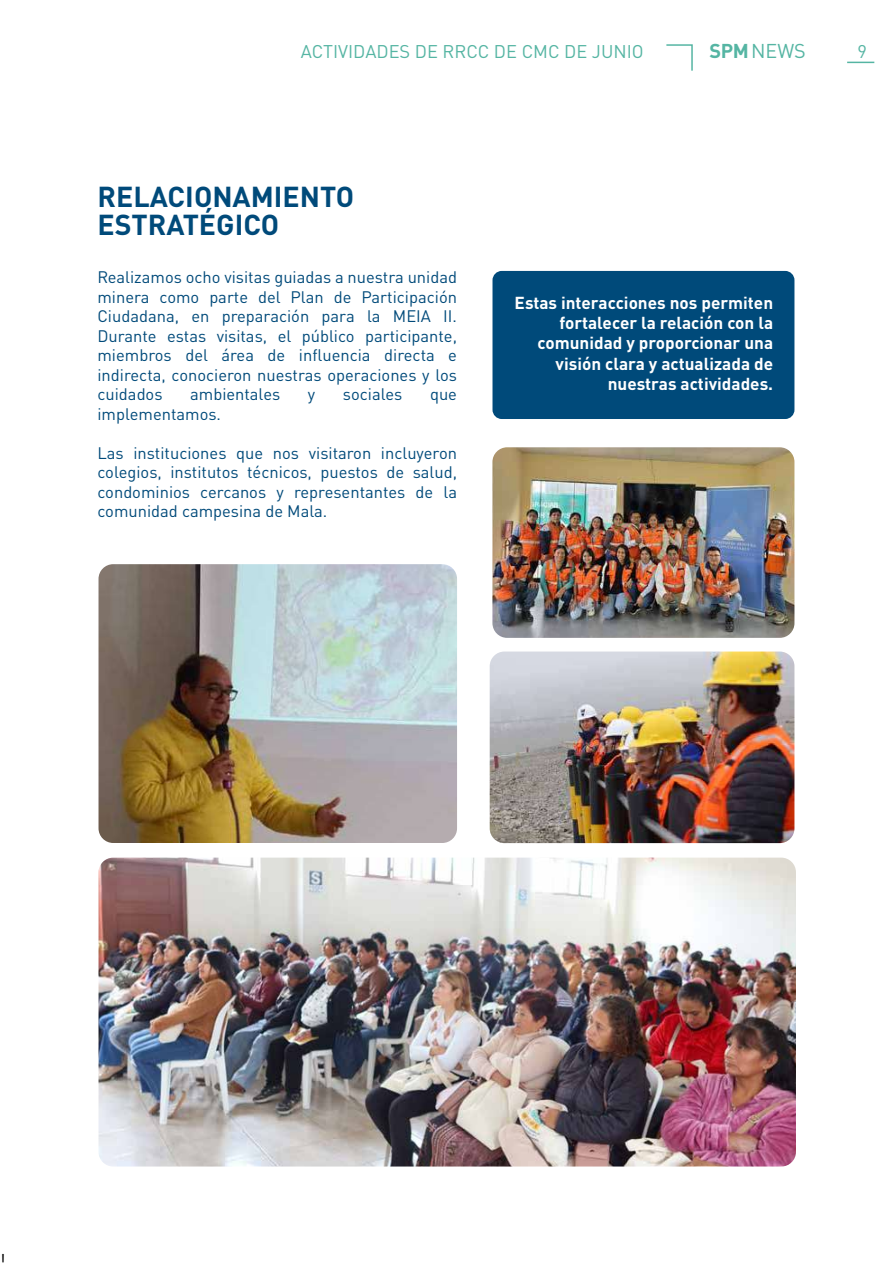
<style>
.page{position:relative;width:893px;height:1263px;background:#fff}
.page>*{position:absolute;margin:0;border:0;box-sizing:border-box;transform-origin:0 0}
.t1{font:700 28.5px/28.5px "DIN Pro";color:#004a7a}
.t2{font:19.8px "DIN";color:#55b5a3}
.t3{font:18.15px "DIN Pro";color:#55b5a3}
.t4{font:700 17.1px/20.2px "DIN Pro";color:#fff;text-align:right}
.t5{font:16.5px/19.5px "DIN Pro";color:#004a7a;text-align:justify}
.t6{font:16.5px "Calibri";color:#000}
.s1{font-family:"DIN Pro";font-weight:700}
</style>
<div class="page">
<div style="left:492px;top:271px;width:302px;height:148px;background:#004a7a;border-radius:9px"></div>
<img style="left:99px;top:564px;width:358px;height:279px">
<img style="left:490px;top:651px;width:304px;height:192px">
<img style="left:99px;top:858px;width:697px;height:308px">
<img style="left:492px;top:447px;width:302px;height:191px">
<svg style="left:666px;top:44px;width:27px;height:27px"></svg>
<svg style="left:847px;top:62px;width:27px;height:1px"></svg>
<p class="t3" style="left:301px;top:37px;width:344px">ACTIVIDADES DE RRCC DE CMC DE JUNIO</p>
<p class="t2" style="left:710px;top:38px;width:98px"><span class="s1">SPM</span>NEWS</p>
<p class="t3" style="left:858px;top:37px;width:11px">9</p>
<h1 class="t1" style="left:97px;top:179px;width:258px">RELACIONAMIENTO<br>ESTRATÉGICO</h1>
<p class="t5" style="left:97px;top:266px;width:361px">Realizamos ocho visitas guiadas a nuestra unidad minera como parte del Plan de Participación Ciudadana, en preparación para la MEIA II.<br>Durante estas visitas, el público participante, miembros del área de influencia directa e indirecta, conocieron nuestras operaciones y los cuidados</p>
<p class="t5" style="left:190px;top:383px;width:92px">ambientales</p>
<p class="t5" style="left:308px;top:383px;width:9px">y</p>
<p class="t5" style="left:343px;top:383px;width:61px">sociales</p>
<p class="t5" style="left:430px;top:383px;width:29px">que</p>
<p class="t5" style="left:97px;top:402px;width:125px">implementamos.</p>
<p class="t5" style="left:97px;top:441px;width:361px">Las instituciones que nos visitaron incluyeron colegios, institutos técnicos, puestos de salud, condominios cercanos y representantes de la comunidad campesina de Mala.</p>
<p class="t4" style="left:515px;top:290px;width:260px">Estas interacciones nos permiten fortalecer la relación con la comunidad y proporcionar una visión clara y actualizada de nuestras actividades.</p>
<p class="t6" style="left:0;top:1247px;width:7px">!</p>
</div>
